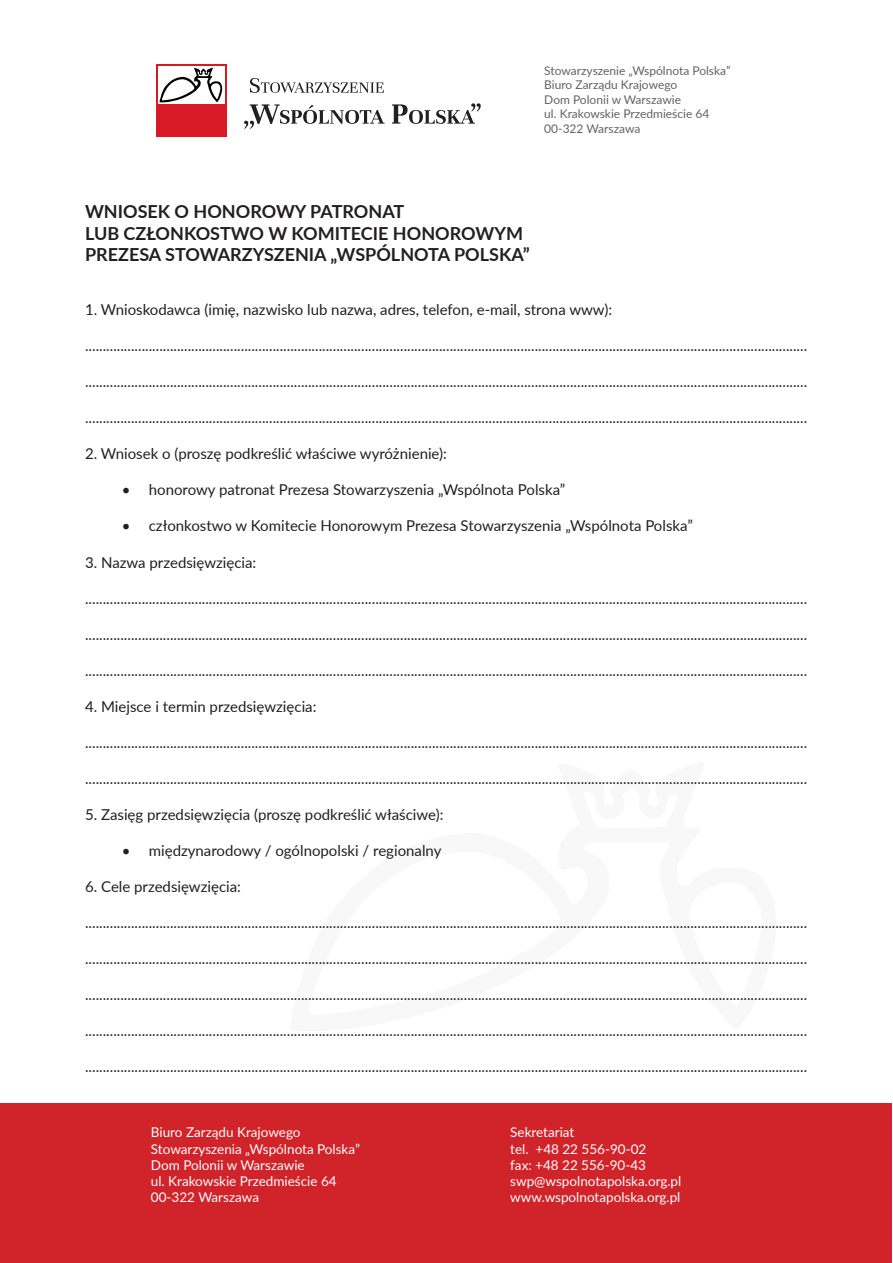
<style>
.page{position:relative;width:893px;height:1263px;background:#fff}
.page>*{position:absolute;margin:0;border:0;box-sizing:border-box;transform-origin:0 0}
.t1{font:700 18px/21.6px "Lato";color:#231f20}
.t2{font:15px "Lato";color:#231f20}
.t3{font:13.5px/16.2px "Lato";color:#fff}
.t4{font:12px/14.4px "Lato";color:#636366}
</style>
<div class="page">
<div style="left:156px;top:65px;width:71px;height:72px;background:#d71a25"></div>
<div style="left:158px;top:66px;width:67px;height:38px;background:#fff"></div>
<svg style="left:159px;top:68px;width:63px;height:35px"></svg>
<svg style="left:250px;top:78px;width:134px;height:15px"></svg>
<svg style="left:244px;top:104px;width:141px;height:25px"></svg>
<svg style="left:392px;top:103px;width:89px;height:21px"></svg>
<div style="left:1px;top:1103px;width:891px;height:160px;background:#d1232a"></div>
<p class="t4" style="left:544px;top:63px;width:188px">Stowarzyszenie „Wspólnota Polska”<br>Biuro Zarządu Krajowego<br>Dom Polonii w Warszawie<br>ul. Krakowskie Przedmieście 64<br>00-322 Warszawa</p>
<p class="t1" style="left:85px;top:200px;width:446px">WNIOSEK O HONOROWY PATRONAT<br>LUB CZŁONKOSTWO W KOMITECIE HONOROWYM<br>PREZESA STOWARZYSZENIA „WSPÓLNOTA POLSKA”</p>
<p class="t2" style="left:85px;top:299px;width:529px">1. Wnioskodawca (imię, nazwisko lub nazwa, adres, telefon, e-mail, strona www):</p>
<p class="t2" style="left:85px;top:335px;width:724px">............................................................................................................................................................................................................</p>
<p class="t2" style="left:85px;top:371px;width:724px">............................................................................................................................................................................................................</p>
<p class="t2" style="left:85px;top:407px;width:724px">............................................................................................................................................................................................................</p>
<p class="t2" style="left:85px;top:443px;width:363px">2. Wniosek o (proszę podkreślić właściwe wyróżnienie):</p>
<p class="t2" style="left:122px;top:479px;width:445px">• honorowy patronat Prezesa Stowarzyszenia „Wspólnota Polska”</p>
<p class="t2" style="left:122px;top:515px;width:572px">• członkostwo w Komitecie Honorowym Prezesa Stowarzyszenia „Wspólnota Polska”</p>
<p class="t2" style="left:85px;top:551px;width:173px">3. Nazwa przedsięwzięcia:</p>
<p class="t2" style="left:85px;top:587px;width:724px">............................................................................................................................................................................................................</p>
<p class="t2" style="left:85px;top:623px;width:724px">............................................................................................................................................................................................................</p>
<p class="t2" style="left:85px;top:659px;width:724px">............................................................................................................................................................................................................</p>
<p class="t2" style="left:85px;top:695px;width:233px">4. Miejsce i termin przedsięwzięcia:</p>
<p class="t2" style="left:85px;top:731px;width:724px">............................................................................................................................................................................................................</p>
<p class="t2" style="left:85px;top:767px;width:724px">............................................................................................................................................................................................................</p>
<p class="t2" style="left:85px;top:803px;width:360px">5. Zasięg przedsięwzięcia (proszę podkreślić właściwe):</p>
<p class="t2" style="left:122px;top:839px;width:321px">• międzynarodowy / ogólnopolski / regionalny</p>
<p class="t2" style="left:85px;top:875px;width:157px">6. Cele przedsięwzięcia:</p>
<p class="t2" style="left:85px;top:911px;width:724px">............................................................................................................................................................................................................</p>
<p class="t2" style="left:85px;top:947px;width:724px">............................................................................................................................................................................................................</p>
<p class="t2" style="left:85px;top:983px;width:724px">............................................................................................................................................................................................................</p>
<p class="t2" style="left:85px;top:1019px;width:724px">............................................................................................................................................................................................................</p>
<p class="t2" style="left:85px;top:1055px;width:724px">............................................................................................................................................................................................................</p>
<p class="t3" style="left:151px;top:1124px;width:210px">Biuro Zarządu Krajowego<br>Stowarzyszenia „Wspólnota Polska”<br>Dom Polonii w Warszawie<br>ul. Krakowskie Przedmieście 64<br>00-322 Warszawa</p>
<p class="t3" style="left:510px;top:1124px;width:173px">Sekretariat<br>tel. +48 22 556-90-02<br>fax: +48 22 556-90-43 swp@wspolnotapolska.org.pl www.wspolnotapolska.org.pl</p>
</div>
